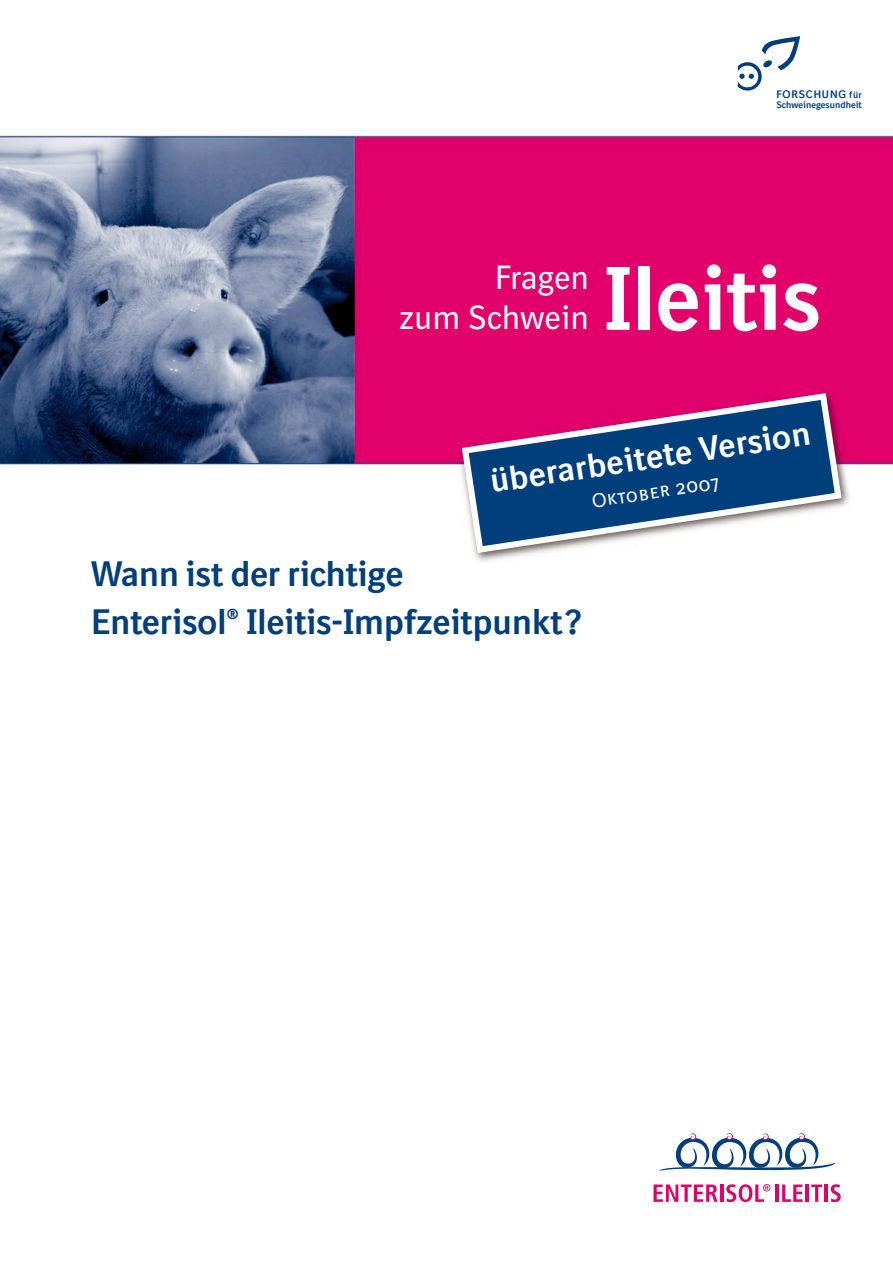
<style>
.page{position:relative;width:893px;height:1263px;background:#fff}
.page>*{position:absolute;margin:0;border:0;box-sizing:border-box;transform-origin:0 0}
.t1{font:700 87.75px "BI Sans";color:#fff}
.head{font:700 34.5px/47.7px "BI Sans";color:#003e7c}
.head-2{font:700 33px "BI Sans";color:#fff}
.t2{font:32.7px/39.9px "BI Sans";color:#fff;text-align:right}
.head-3{font:19.5px "BI Sans Regular Caps";color:#fff}
.t3{font:700 10.65px "BI Sans";letter-spacing:.085em;color:#003e7c}
.t4{font:700 9.15px "BI Sans";letter-spacing:.005em;color:#003e7c}
.s1{font-size:9.15px}
</style>
<div class="page">
<img style="left:0;top:36px;width:893px;height:1167px">
<svg style="left:653px;top:1184px;width:64px;height:18px"></svg>
<hr style="left:720px;top:1184px;width:3px;height:18px;background:#db006a">
<svg style="left:726px;top:1184px;width:44px;height:18px"></svg>
<hr style="left:775px;top:1184px;width:4px;height:18px;background:#db006a">
<svg style="left:782px;top:1184px;width:21px;height:18px"></svg>
<hr style="left:806px;top:1184px;width:3px;height:18px;background:#db006a">
<svg style="left:811px;top:1184px;width:11px;height:18px"></svg>
<hr style="left:824px;top:1184px;width:4px;height:18px;background:#db006a">
<svg style="left:831px;top:1184px;width:10px;height:18px"></svg>
<svg style="left:659px;top:1132px;width:177px;height:40px"></svg>
<svg style="left:738px;top:36px;width:62px;height:56px"></svg>
<svg style="left:458px;top:390px;width:387px;height:166px"></svg>
<p class="t3" style="left:776px;top:88px;width:87px">FORSCHUNG <span class="s1">für</span></p>
<p class="t4" style="left:776px;top:100px;width:87px">Schweinegesundheit</p>
<p class="t2" style="left:399px;top:257px;width:192px">Fragen<br>zum Schwein</p>
<p class="t1" style="left:604px;top:248px;width:218px">Ileitis</p>
<p class="head-2" style="left:487px;top:463px;width:325px;rotate:-9deg">überarbeitete Version</p>
<p class="head-3" style="left:590px;top:490px;width:130px;rotate:-9deg">Oktober 2007</p>
<p class="head" style="left:91px;top:550px;width:492px">Wann ist der richtige<br>Enterisol® Ileitis-Impfzeitpunkt?</p>
</div>
